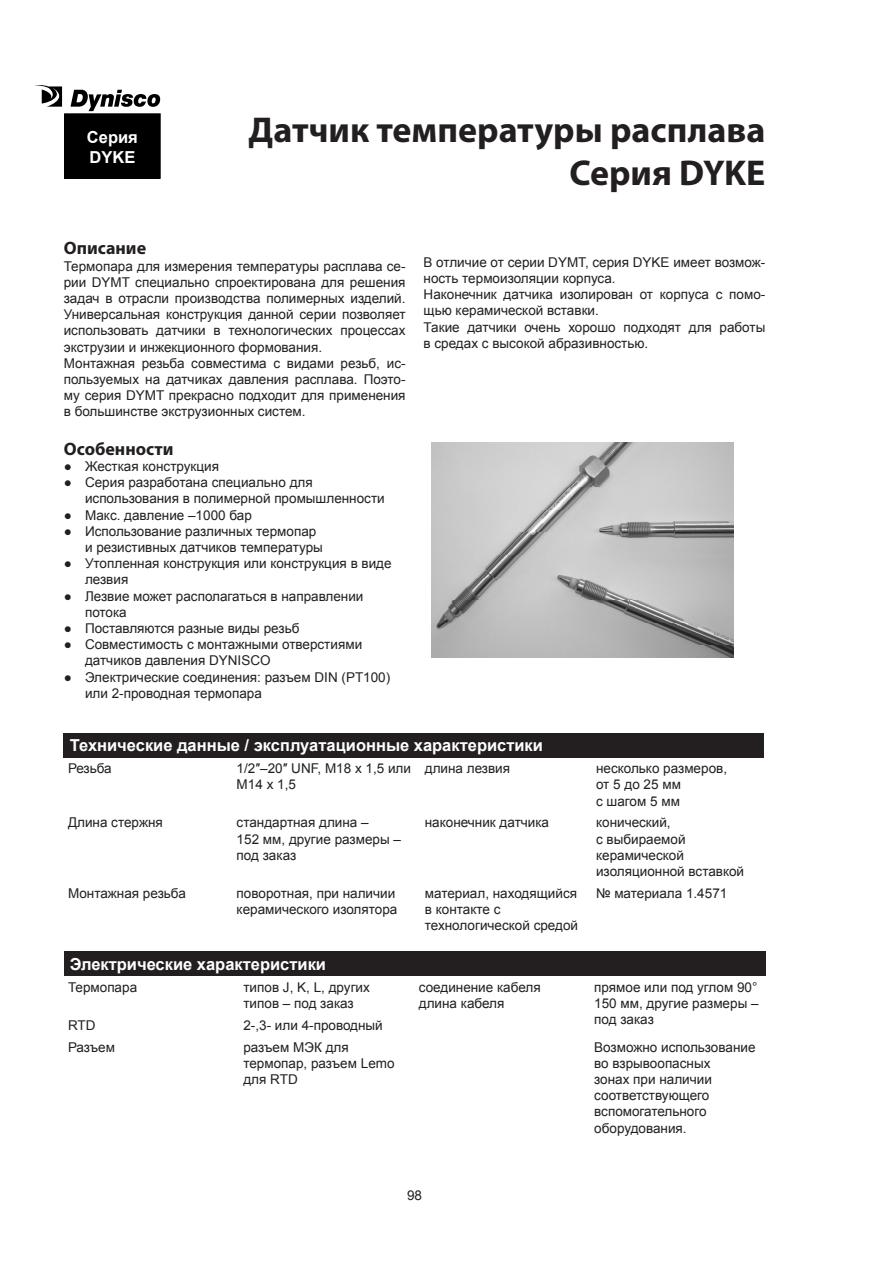
<style>
.page{position:relative;width:893px;height:1263px;background:#fff}
.page>*{position:absolute;margin:0;border:0;box-sizing:border-box;transform-origin:0 0}
.Zag{font:700 36px "Myriad Pro";color:#231f20}
.PodZag{font:700 18px "Myriad Pro";color:#231f20}
.Tabl{font:700 16.5px/19.8px "Arial";color:#fff}
.text_tabl{font:13.5px/16.2px "Arial";color:#231f20}
.Text{font:13.5px/16.2px "Arial";color:#231f20}
.text_marker{font:13.5px/16.2px "Arial";color:#231f20}
</style>
<div class="page">
<svg style="left:35px;top:85px;width:126px;height:94px"></svg>
<div style="left:64px;top:733px;width:700px;height:24px;background:#231f20"></div>
<div style="left:64px;top:952px;width:701px;height:24px;background:#231f20"></div>
<img style="left:432px;top:442px;width:301px;height:215px">
<p class="Tabl" style="left:87px;top:128px;width:52px">Серия<br>DYKE</p>
<p class="Zag" style="left:248px;top:106px;width:518px">Датчик температуры расплава</p>
<p class="Zag" style="left:569px;top:149px;width:197px">Серия DYKE</p>
<p class="PodZag" style="left:64px;top:237px;width:84px">Описание</p>
<p class="Text" style="left:64px;top:258px;width:343px;text-align:justify">Термопара для измерения температуры расплава се&shy;рии DYMT специально спроектирована для решения задач в отрасли производства полимерных изделий.<br>Универсальная конструкция данной серии позволяет использовать датчики в технологических процессах экструзии и инжекционного формования.</p>
<p class="Text" style="left:64px;top:355px;width:343px;text-align:justify">Монтажная резьба совместима с видами резьб, ис&shy;пользуемых на датчиках давления расплава. Поэто&shy;му серия DYMT прекрасно подходит для применения в большинстве экструзионных систем.</p>
<p class="Text" style="left:424px;top:254px;width:343px">В отличие от серии DYMT, серия DYKE имеет возмож&shy;ность термоизоляции корпуса.</p>
<p class="Text" style="left:424px;top:287px;width:343px">Наконечник датчика изолирован от корпуса с помо&shy;щью керамической вставки.</p>
<p class="Text" style="left:424px;top:319px;width:343px">Такие датчики очень хорошо подходят для работы в средах с высокой абразивностью.</p>
<p class="PodZag" style="left:64px;top:437px;width:111px">Особенности</p>
<p class="text_marker" style="left:64px;top:458px;width:157px">● Жесткая конструкция</p>
<p class="text_marker" style="left:85px;top:474px;width:301px;text-indent:-21px">● Серия разработана специально для использования в полимерной промышленности</p>
<p class="text_marker" style="left:64px;top:507px;width:190px">● Макс. давление –1000 бар</p>
<p class="text_marker" style="left:85px;top:523px;width:239px;text-indent:-21px">● Использование различных термопар и резистивных датчиков температуры</p>
<p class="text_marker" style="left:85px;top:555px;width:308px;text-indent:-21px">● Утопленная конструкция или конструкция в виде лезвия</p>
<p class="text_marker" style="left:85px;top:588px;width:280px;text-indent:-21px">● Лезвие может располагаться в направлении потока</p>
<p class="text_marker" style="left:64px;top:620px;width:237px">● Поставляются разные виды резьб</p>
<p class="text_marker" style="left:85px;top:636px;width:279px;text-indent:-21px">● Совместимость с монтажными отверстиями датчиков давления DYNISCO</p>
<p class="text_marker" style="left:85px;top:669px;width:307px;text-indent:-21px">● Электрические соединения: разъем DIN (PT100) или 2-проводная термопара</p>
<p class="Tabl" style="left:70px;top:736px;width:475px">Технические данные / эксплуатационные характеристики</p>
<p class="text_tabl" style="left:68px;top:760px;width:45px">Резьба</p>
<p class="text_tabl" style="left:237px;top:760px;width:176px">1/2″–20″ UNF, M18 x 1,5 или<br>M14 x 1,5</p>
<p class="text_tabl" style="left:425px;top:760px;width:87px">длина лезвия</p>
<p class="text_tabl" style="left:596px;top:760px;width:132px">несколько размеров, от 5 до 25 мм<br>с шагом 5 мм</p>
<p class="text_tabl" style="left:68px;top:815px;width:96px">Длина стержня</p>
<p class="text_tabl" style="left:237px;top:815px;width:166px">стандартная длина –<br>152 мм, другие размеры – под заказ</p>
<p class="text_tabl" style="left:425px;top:815px;width:126px">наконечник датчика</p>
<p class="text_tabl" style="left:596px;top:815px;width:150px">конический,<br>с выбираемой керамической изоляционной вставкой</p>
<p class="text_tabl" style="left:68px;top:885px;width:119px">Монтажная резьба</p>
<p class="text_tabl" style="left:237px;top:885px;width:162px">поворотная, при наличии керамического изолятора</p>
<p class="text_tabl" style="left:425px;top:885px;width:155px">материал, находящийся в контакте с технологической средой</p>
<p class="text_tabl" style="left:596px;top:885px;width:133px">№ материала 1.4571</p>
<p class="Tabl" style="left:70px;top:955px;width:258px">Электрические характеристики</p>
<p class="text_tabl" style="left:68px;top:979px;width:71px">Термопара</p>
<p class="text_tabl" style="left:243px;top:979px;width:128px">типов J, K, L, других типов – под заказ</p>
<p class="text_tabl" style="left:419px;top:979px;width:123px">соединение кабеля</p>
<p class="text_tabl" style="left:594px;top:979px;width:166px;text-align:justify">прямое или под углом 90° 150 мм, другие размеры – под заказ</p>
<p class="text_tabl" style="left:419px;top:995px;width:87px">длина кабеля</p>
<p class="text_tabl" style="left:68px;top:1017px;width:29px">RTD</p>
<p class="text_tabl" style="left:243px;top:1017px;width:141px">2-,3- или 4-проводный</p>
<p class="text_tabl" style="left:68px;top:1039px;width:49px">Разъем</p>
<p class="text_tabl" style="left:243px;top:1039px;width:153px">разъем МЭК для термопар, разъем Lemo для RTD</p>
<p class="text_tabl" style="left:594px;top:1039px;width:163px">Возможно использование во взрывоопасных<br>зонах при наличии соответствующего вспомогательного оборудования.</p>
<p class="text_tabl" style="left:407px;top:1187px;width:17px">98</p>
</div>
